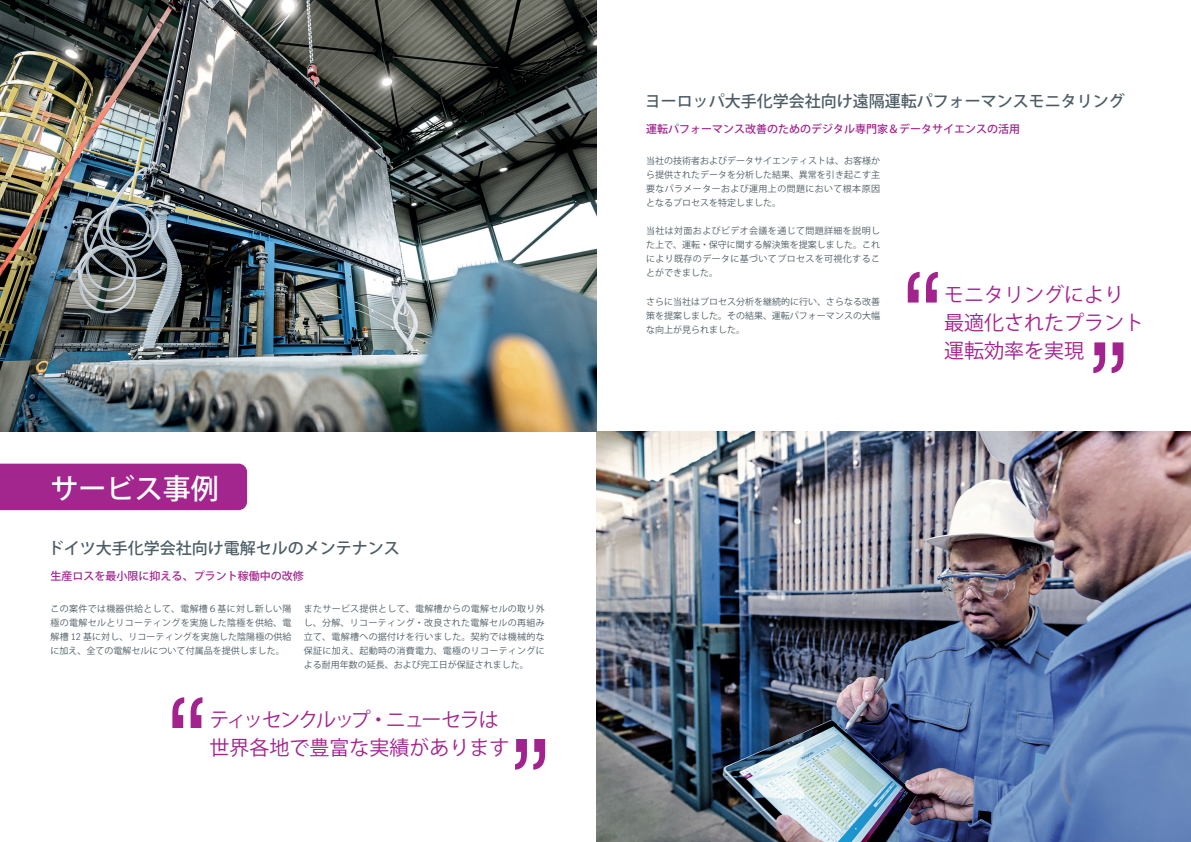
<style>
.page{position:relative;width:1191px;height:842px;background:#fff}
.page>*{position:absolute;margin:0;border:0;box-sizing:border-box;transform-origin:0 0}
.t1{font:500 28px "Koz Go Pro";color:#fff}
.t2{font:20px/28px "Koz Go Pro";color:#a2238e}
.t3{font:500 16px "Koz Go Pro";color:#4c5c65}
.t4{font:500 11px "Koz Go Pro";color:#a2238e}
.t5{font:9px/14px "Koz Go Pro";color:#4c5c65;text-align:justify}
.s1{font-family:"TK Type";font-size:9.4px}
</style>
<div class="page">
<img style="left:596px;top:432px;width:595px;height:410px">
<img style="left:0;top:0;width:596px;height:432px">
<div style="left:0;top:464px;width:247px;height:46px;background:#a2268d"></div>
<svg style="left:172px;top:697px;width:30px;height:31px"></svg>
<svg style="left:515px;top:739px;width:30px;height:31px"></svg>
<svg style="left:907px;top:272px;width:31px;height:31px"></svg>
<svg style="left:1093px;top:342px;width:30px;height:31px"></svg>
<h1 class="t1" style="left:51px;top:470px;width:170px">サービス事例</h1>
<h3 class="t3" style="left:48px;top:538px;width:353px">ドイツ大手化学会社向け電解セルのメンテナンス</h3>
<p class="t4" style="left:51px;top:568px;width:254px">生産ロスを最小限に抑える、プラント稼働中の改修</p>
<p class="t5" style="left:51px;top:601px;width:242px">この案件では機器供給として、電解槽６基に対し新しい陽極の電解セルとリコーティングを実施した陰極を供給、電解槽 <span class="s1">12</span> 基に対し、リコーティングを実施した陰陽極の供給に加え、全ての電解セルについて付属品を提供しました。</p>
<p class="t5" style="left:304px;top:601px;width:242px">またサービス提供として、電解槽からの電解セルの取り外し、分解、リコーティング・改良された電解セルの再組み立て、電解槽への据付けを行いました。契約では機械的な保証に加え、起動時の消費電力、電極のリコーティングによる耐用年数の延長、および完工日が保証されました。</p>
<h2 class="t2" style="left:209px;top:706px;width:301px">ティッセンクルップ・ニューセラは世界各地で豊富な実績があります</h2>
<h3 class="t3" style="left:644px;top:91px;width:482px">ヨーロッパ大手化学会社向け遠隔運転パフォーマンスモニタリング</h3>
<p class="t4" style="left:646px;top:121px;width:375px">運転パフォーマンス改善のためのデジタル専門家＆データサイエンスの活用</p>
<p class="t5" style="left:646px;top:154px;width:235px">当社の技術者およびデータサイエンティストは、お客様から提供されたデータを分析した結果、異常を引き起こす主要なパラメーターおよび運用上の問題において根本原因となるプロセスを特定しました。</p>
<p class="t5" style="left:646px;top:224px;width:235px">当社は対面およびビデオ会議を通じて問題詳細を説明した上で、運転・保守に関する解決策を提案しました。これにより既存のデータに基づいてプロセスを可視化することができました。</p>
<p class="t5" style="left:646px;top:294px;width:235px">さらに当社はプロセス分析を継続的に行い、さらなる改善策を提案しました。その結果、運転パフォーマンスの大幅な向上が見られました。</p>
<h2 class="t2" style="left:944px;top:281px;width:201px">モニタリングにより最適化されたプラント運転効率を実現</h2>
</div>
